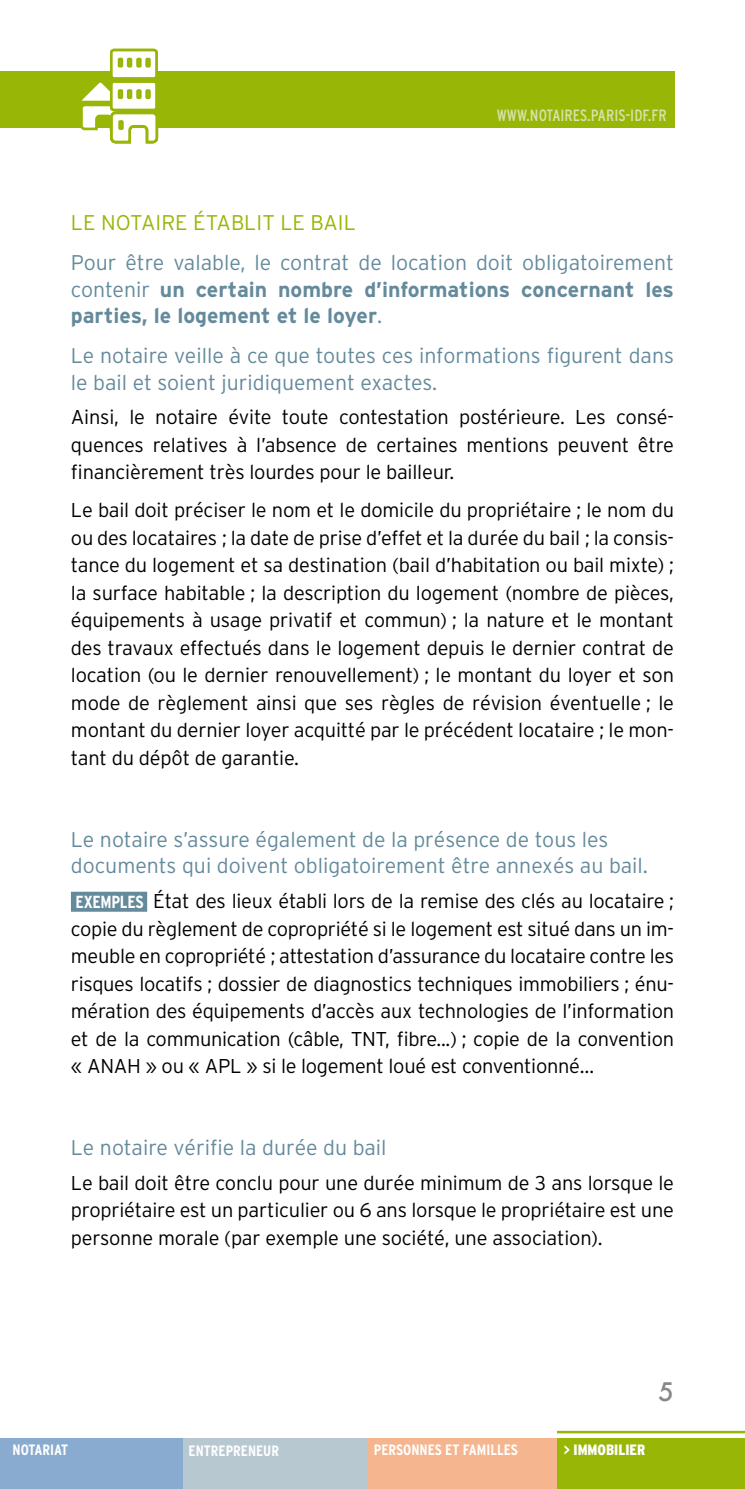
<style>
.page{position:relative;width:745px;height:1489px;background:#fff}
.page>*{position:absolute;margin:0;border:0;box-sizing:border-box;transform-origin:0 0}
.t1{font:500 25px "Futura";color:#87888a}
.t2{font:300 21.25px/26.2px "Interstate";color:#648a9c}
.t3{font:700 21.25px/26.2px "Interstate";color:#648a9c;text-align:justify}
.t4{font:300 21.25px "Interstate";color:#98b605}
.t5{font:300 20px/27.5px "Interstate";letter-spacing:-.01em;color:#000;text-align:justify}
.t6{font:condensed 16.25px "Interstate";color:#d7e1ab}
.t7{font:700 condensed 15px "Interstate";color:#fff}
.t8{font:900 condensed 15px "Interstate";color:#fff}
.s1{font-weight:300}
.s2{font-weight:700;font-stretch:condensed;font-size:17.5px;color:#fff}
.s3{font-weight:700}
</style>
<div class="page">
<div style="left:0;top:71px;width:673px;height:57px;background:#98b605"></div>
<div style="left:111px;top:50px;width:45px;height:28px;background:#fff;border-radius:3px"></div>
<div style="left:110px;top:49px;width:48px;height:31px;border:3px solid #98b605;border-radius:3px"></div>
<svg style="left:81px;top:77px;width:78px;height:67px"></svg>
<div style="left:118px;top:120px;width:6px;height:10px;border:3px solid #98b605"></div>
<div style="left:145px;top:58px;width:6px;height:10px;border:3px solid #98b605"></div>
<div style="left:136px;top:58px;width:5px;height:10px;border:3px solid #98b605"></div>
<div style="left:127px;top:58px;width:5px;height:9px;border:3px solid #98b605"></div>
<div style="left:118px;top:58px;width:5px;height:10px;border:3px solid #98b605"></div>
<div style="left:71px;top:891px;width:76px;height:20px;background:#648a9c"></div>
<div style="left:555px;top:1437px;width:189px;height:51px;background:#98b605"></div>
<svg style="left:0;top:1437px;width:556px;height:51px;background:#bdb9bb"></svg>
<hr style="left:556px;top:1430px;width:188px;height:3px;background:#98b605">
<p class="t6" style="left:496px;top:106px;width:171px">WWW.NOTAIRES.PARIS-IDF.FR</p>
<p class="t4" style="left:71px;top:210px;width:286px">LE NOTAIRE ÉTABLIT LE BAIL</p>
<p class="t3" style="left:71px;top:249px;width:604px"><span class="s1">Pour être valable, le contrat de location doit obligatoirement contenir</span> un certain nombre d’informations concernant les parties, le logement et le loyer<span class="s1">.</span></p>
<p class="t2" style="left:71px;top:342px;width:604px">Le notaire veille à ce que toutes ces informations figurent dans le bail et soient juridiquement exactes.</p>
<p class="t5" style="left:71px;top:403px;width:604px">Ainsi, le notaire évite toute contestation postérieure. Les consé&shy;quences relatives à l’absence de certaines mentions peuvent être financièrement très lourdes pour le bailleur.</p>
<p class="t5" style="left:71px;top:496px;width:604px">Le bail doit préciser le nom et le domicile du propriétaire ; le nom du ou des locataires ; la date de prise d’effet et la durée du bail ; la consis&shy;tance du logement et sa destination (bail d’habitation ou bail mixte) ; la surface habitable ; la description du logement (nombre de pièces, équipements à usage privatif et commun) ; la nature et le montant des travaux effectués dans le logement depuis le dernier contrat de location (ou le dernier renouvellement) ; le montant du loyer et son mode de règlement ainsi que ses règles de révision éventuelle ; le montant du dernier loyer acquitté par le précédent locataire ; le mon&shy;tant du dépôt de garantie.</p>
<p class="t2" style="left:71px;top:826px;width:578px">Le notaire s’assure également de la présence de tous les documents qui doivent obligatoirement être annexés au bail.</p>
<p class="t5" style="left:71px;top:887px;width:604px"><span class="s2">EXEMPLES</span> État des lieux établi lors de la remise des clés au locataire ; copie du règlement de copropriété si le logement est situé dans un im&shy;meuble en copropriété ; attestation d’assurance du locataire contre les risques locatifs ; dossier de diagnostics techniques immobiliers ; énu&shy;mération des équipements d’accès aux technologies de l’information et de la communication (câble, TNT, fibre...) ; copie de la convention « ANAH » ou « APL » si le logement loué est conventionné…</p>
<p class="t2" style="left:71px;top:1134px;width:317px">Le notaire vérifie la durée du bail</p>
<p class="t5" style="left:71px;top:1168px;width:604px">Le bail doit être conclu pour une durée minimum de 3 ans lorsque le propriétaire est un particulier ou 6 ans lorsque le propriétaire est une personne morale (par exemple une société, une association).</p>
<p class="t1" style="left:658px;top:1374px;width:17px">5</p>
<p class="t7" style="left:13px;top:1440px;width:57px">NOTARIAT</p>
<p class="t7" style="left:188px;top:1441px;width:92px">ENTREPRENEUR</p>
<p class="t7" style="left:373px;top:1441px;width:145px">PERSONNES ET FAMILLES</p>
<p class="t8" style="left:563px;top:1440px;width:83px"><span class="s3">&gt;</span> IMMOBILIER</p>
</div>
